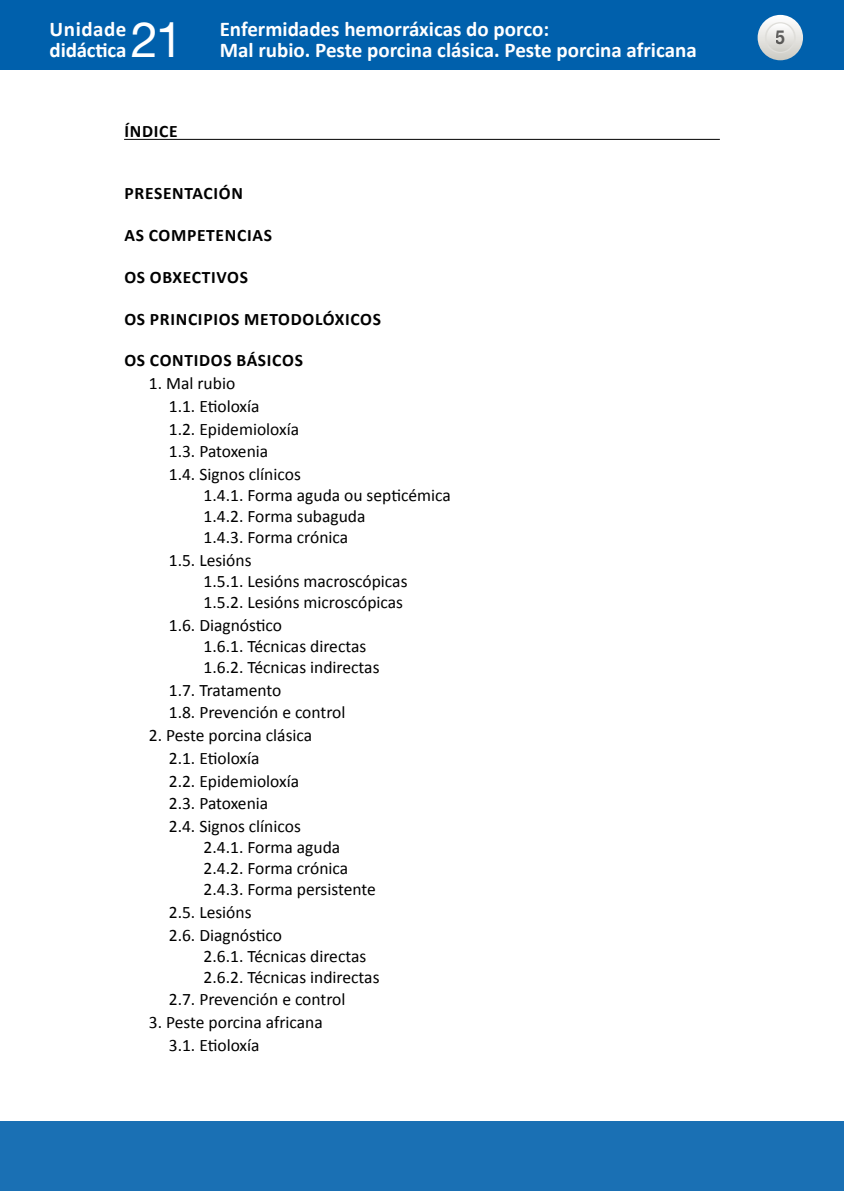
<style>
.page{position:relative;width:844px;height:1191px;background:#fff}
.page>*{position:absolute;margin:0;border:0;box-sizing:border-box;transform-origin:0 0}
.t1{font:49px "Helvetica Neue LT Std";color:#fff}
.t2{font:700 21px/21px "Calibri";color:#fff}
.t3{font:700 19.25px "Helvetica Neue LT Std";color:#000;scale:.9 1}
.t4{font:17.5px/22.8px "Calibri";color:#000}
.t5{font:700 17.5px "Calibri";letter-spacing:.04em;color:#000}
</style>
<div class="page">
<div style="left:0;top:1121px;width:843px;height:70px;background:#1a70b4"></div>
<div style="left:0;top:0;width:843px;height:69px;background:#0060ac"></div>
<svg style="left:757px;top:15px;width:45px;height:45px"></svg>
<svg style="left:765px;top:23px;width:29px;height:29px"></svg>
<div style="left:764px;top:22px;width:31px;height:31px;border:1px solid #dfdeda;border-radius:50%"></div>
<hr style="left:124px;top:139px;width:595px;height:1px;background:#000">
<p class="t2" style="left:50px;top:18px;width:78px">Unidade didáctica</p>
<h1 class="t1" style="left:131px;top:11px;width:54px">21</h1>
<p class="t2" style="left:220px;top:18px;width:478px">Enfermidades hemorráxicas do porco:<br>Mal rubio. Peste porcina clásica. Peste porcina africana</p>
<p class="t5" style="left:124px;top:119px;width:55px">ÍNDICE</p>
<p class="t5" style="left:124px;top:181px;width:120px">PRESENTACIÓN</p>
<p class="t5" style="left:124px;top:223px;width:149px">AS COMPETENCIAS</p>
<p class="t5" style="left:124px;top:264px;width:125px">OS OBXECTIVOS</p>
<p class="t5" style="left:124px;top:306px;width:258px">OS PRINCIPIOS METODOLÓXICOS</p>
<p class="t5" style="left:124px;top:348px;width:180px">OS CONTIDOS BÁSICOS</p>
<p class="t4" style="left:169px;top:371px;width:134px;text-indent:-20px">1. Mal rubio<br>1.1. Etioloxía<br>1.2. Epidemioloxía<br>1.3. Patoxenia<br>1.4. Signos clínicos</p>
<p class="t4" style="left:203px;top:484px;width:249px;line-height:21px">1.4.1. Forma aguda ou septicémica<br>1.4.2. Forma subaguda<br>1.4.3. Forma crónica</p>
<p class="t4" style="left:203px;top:549px;width:205px;line-height:21px;text-indent:-35px">1.5. Lesións<br>1.5.1. Lesións macroscópicas<br>1.5.2. Lesións microscópicas</p>
<p class="t4" style="left:203px;top:613px;width:177px;line-height:21px;text-indent:-35px">1.6. Diagnóstico<br>1.6.1. Técnicas directas<br>1.6.2. Técnicas indirectas</p>
<p class="t4" style="left:169px;top:677px;width:178px">1.7. Tratamento<br>1.8. Prevención e control</p>
<p class="t4" style="left:169px;top:723px;width:145px;text-indent:-20px">2. Peste porcina clásica<br>2.1. Etioloxía<br>2.2. Epidemioloxía<br>2.3. Patoxenia<br>2.4. Signos clínicos</p>
<p class="t4" style="left:203px;top:836px;width:174px;line-height:21px">2.4.1. Forma aguda<br>2.4.2. Forma crónica<br>2.4.3. Forma persistente</p>
<p class="t4" style="left:169px;top:900px;width:115px">2.5. Lesións<br>2.6. Diagnóstico</p>
<p class="t4" style="left:203px;top:944px;width:177px;line-height:21px">2.6.1. Técnicas directas<br>2.6.2. Técnicas indirectas</p>
<p class="t4" style="left:169px;top:987px;width:178px">2.7. Prevención e control</p>
<p class="t4" style="left:169px;top:1010px;width:155px;text-indent:-20px">3. Peste porcina africana<br>3.1. Etioloxía</p>
<p class="t3" style="left:775px;top:26px;width:12px">5</p>
</div>
